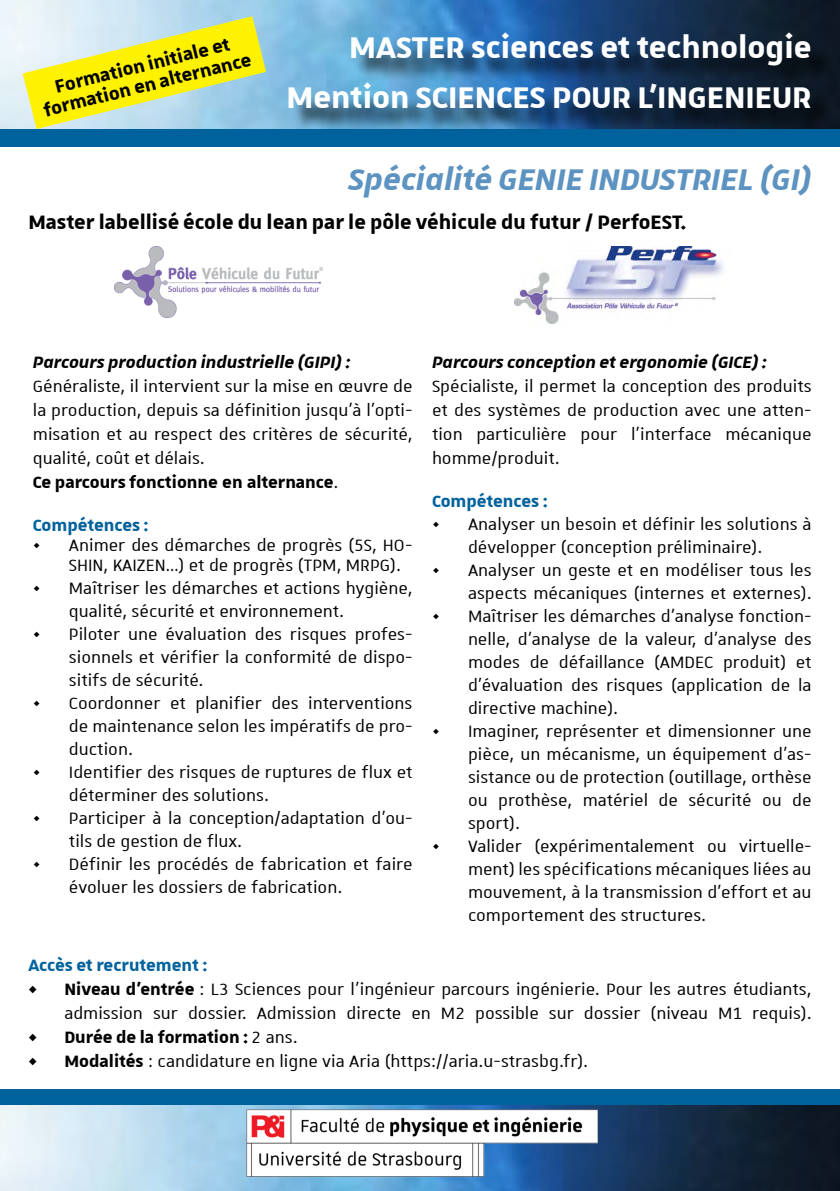
<style>
.page{position:relative;width:840px;height:1191px;background:#fff}
.page>*{position:absolute;margin:0;border:0;box-sizing:border-box;transform-origin:0 0}
.t1{font:700 40px/50px "Unistra A";color:#fff;text-align:right}
.t2{font:italic 700 40px "Unistra A";color:#5d93c0}
.t3{font:700 26px "Unistra A";color:#000}
.t4{font:700 24px/20px "Unistra A";color:#000;text-align:center}
.t5{font:22px/23px "Unistra A";color:#000}
.t6{font:italic 700 22px "Unistra A";color:#000}
.t7{font:700 22px "Unistra A";color:#00629d}
.t8{font:700 22px "Unistra A";color:#000}
.s1{font-weight:700}
.s2{font-weight:400}
</style>
<div class="page">
<img style="left:0;top:0;width:839px;height:129px">
<div style="left:0;top:129px;width:839px;height:17px;background:#00629d"></div>
<div style="left:0;top:1089px;width:839px;height:17px;background:#00629d"></div>
<div style="left:292px;top:37px;width:542px;height:96px;background:#000;opacity:.75"></div>
<svg style="left:23px;top:16px;width:243px;height:113px"></svg>
<img style="left:114px;top:247px;width:208px;height:70px">
<img style="left:514px;top:247px;width:210px;height:76px">
<img style="left:0;top:1105px;width:839px;height:86px">
<img style="left:242px;top:1105px;width:355px;height:86px">
<p class="t4" style="left:36px;top:81px;width:215px;rotate:-14deg">Formation initiale et formation en alternance</p>
<h1 class="t1" style="left:286px;top:21px;width:526px">MASTER sciences et technologie<br>Mention SCIENCES POUR L’INGENIEUR</h1>
<h1 class="t2" style="left:348px;top:157px;width:464px">Spécialité GENIE INDUSTRIEL (GI)</h1>
<p class="t3" style="left:28px;top:207px;width:659px">Master labellisé école du lean par le pôle véhicule du futur / PerfoEST.</p>
<p class="t6" style="left:33px;top:350px;width:319px">Parcours production industrielle (GIPI) :</p>
<p class="t5" style="left:33px;top:373px;width:381px;line-height:24px">Généraliste, il intervient sur la mise en œuvre de la production, depuis sa définition jusqu’à l’opti&shy;misation et au respect des critères de sécurité, qualité, coût et délais.<br><span class="s1">Ce parcours fonctionne en alternance</span>.</p>
<p class="t7" style="left:33px;top:513px;width:117px">Compétences :</p>
<p class="t5" style="left:69px;top:534px;width:345px;line-height:20px;text-indent:-36px">• Animer des démarches de progrès (5S, HO-<br>SHIN, KAIZEN…) et de progrès (TPM, MRPG).</p>
<p class="t5" style="left:69px;top:576px;width:345px;text-indent:-36px">• Maîtriser les démarches et actions hygiène, qualité, sécurité et environnement.</p>
<p class="t5" style="left:69px;top:622px;width:345px;text-align:justify;text-indent:-36px">• Piloter une évaluation des risques profes&shy;sionnels et vérifier la conformité de dispo&shy;sitifs de sécurité.</p>
<p class="t5" style="left:69px;top:691px;width:345px;text-align:justify;text-indent:-36px">• Coordonner et planifier des interventions de maintenance selon les impératifs de pro&shy;duction.</p>
<p class="t5" style="left:69px;top:760px;width:345px;text-indent:-36px">• Identifier des risques de ruptures de flux et déterminer des solutions.</p>
<p class="t5" style="left:69px;top:806px;width:345px;text-indent:-36px">• Participer à la conception/adaptation d’ou&shy;tils de gestion de flux.</p>
<p class="t5" style="left:69px;top:852px;width:345px;text-indent:-36px">• Définir les procédés de fabrication et faire évoluer les dossiers de fabrication.</p>
<p class="t6" style="left:432px;top:350px;width:336px">Parcours conception et ergonomie (GICE) :</p>
<p class="t5" style="left:432px;top:373px;width:381px;line-height:24px;text-align:justify">Spécialiste, il permet la conception des produits et des systèmes de production avec une atten&shy;tion particulière pour l’interface mécanique homme/produit.</p>
<p class="t7" style="left:432px;top:488px;width:117px">Compétences :</p>
<p class="t5" style="left:432px;top:512px;width:381px;text-align:center">• Analyser un besoin et définir les solutions à développer (conception préliminaire).</p>
<p class="t5" style="left:432px;top:558px;width:381px;text-align:right">• Analyser un geste et en modéliser tous les aspects mécaniques (internes et externes).</p>
<p class="t5" style="left:468px;top:604px;width:345px;text-align:justify;text-indent:-36px">• Maîtriser les démarches d’analyse fonction&shy;nelle, d’analyse de la valeur, d’analyse des modes de défaillance (AMDEC produit) et d’évaluation des risques (application de la directive machine).</p>
<p class="t5" style="left:468px;top:718px;width:345px;text-align:justify;text-indent:-36px">• Imaginer, représenter et dimensionner une pièce, un mécanisme, un équipement d’as&shy;sistance ou de protection (outillage, orthèse ou prothèse, matériel de sécurité ou de sport).</p>
<p class="t5" style="left:468px;top:833px;width:345px;text-align:justify;text-indent:-36px">• Valider (expérimentalement ou virtuelle&shy;ment) les spécifications mécaniques liées au mouvement, à la transmission d’effort et au comportement des structures.</p>
<p class="t7" style="left:28px;top:952px;width:180px">Accès et recrutement :</p>
<p class="t5" style="left:28px;top:976px;width:784px;line-height:24px;text-align:right"><span class="s1">• Niveau d’entrée</span> : L3 Sciences pour l’ingénieur parcours ingénierie. Pour les autres étudiants, admission sur dossier. Admission directe en M2 possible sur dossier (niveau M1 requis).</p>
<p class="t8" style="left:28px;top:1024px;width:271px">• Durée de la formation : <span class="s2">2 ans.</span></p>
<p class="t5" style="left:28px;top:1049px;width:561px"><span class="s1">• Modalités</span> : candidature en ligne via Aria (https://aria.u-strasbg.fr).</p>
</div>
